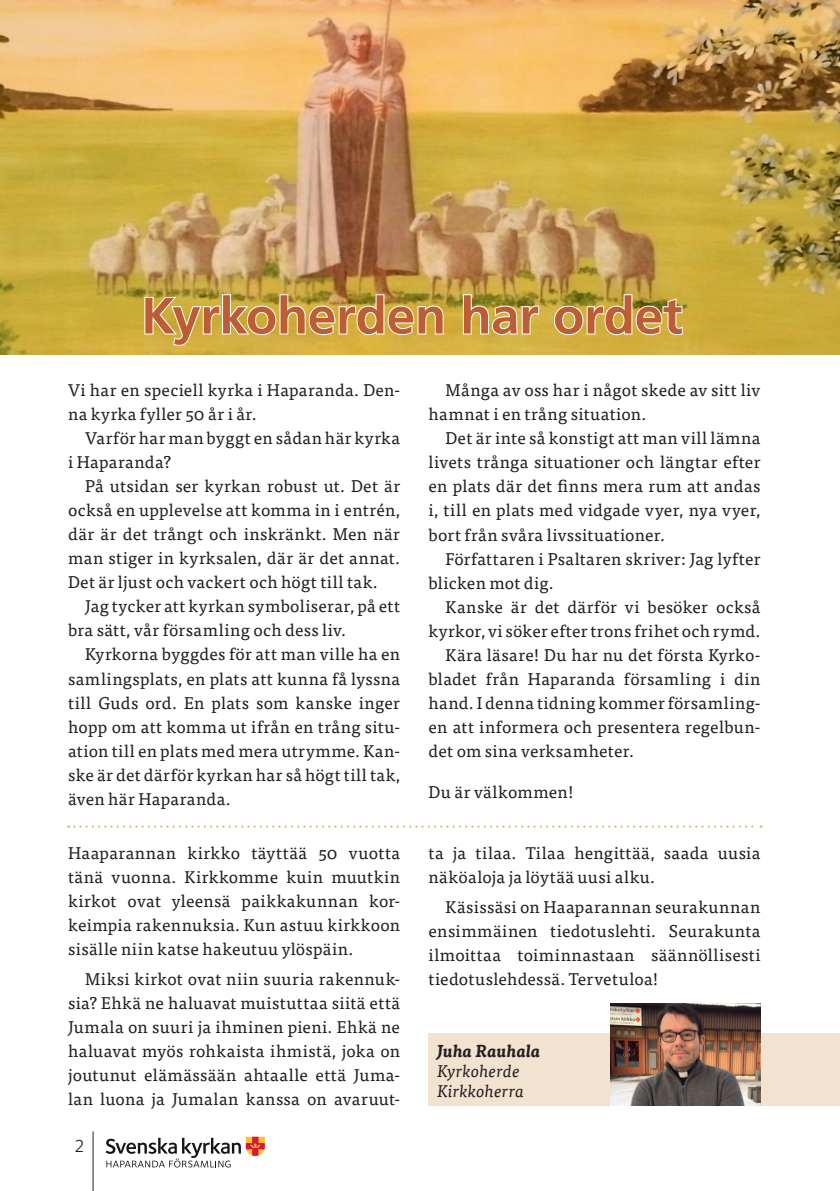
<style>
.page{position:relative;width:840px;height:1191px;background:#fff}
.page>*{position:absolute;margin:0;border:0;box-sizing:border-box;transform-origin:0 0}
.t1{font:700 51px "Frutiger";letter-spacing:-.005em;color:#bb5e35}
.t2{font:18px "Foundry Sterling";color:#231f20}
.t3{font:17px/24px "Tisa Pro";letter-spacing:.02em;color:#231f20}
.t4{font:italic 17px/20.4px "Tisa Pro";letter-spacing:.01em;color:#231f20}
.t5{font:italic 700 17px "Tisa Pro";letter-spacing:.015em;color:#231f20}
</style>
<div class="page">
<svg style="left:106px;top:1136px;width:159px;height:31px"></svg>
<hr style="left:92px;top:1131px;width:1px;height:60px;background:#231f20">
<div style="left:428px;top:1034px;width:411px;height:72px;background:#f1e3d0"></div>
<img style="left:609px;top:1003px;width:151px;height:103px">
<svg style="left:68px;top:825px;width:693px;height:2px"></svg>
<img style="left:0;top:0;width:839px;height:354px">
<svg style="left:143px;top:293px;width:301px;height:54px;background:#d3b860"></svg>
<svg style="left:461px;top:293px;width:79px;height:43px;background:#cab666"></svg>
<svg style="left:552px;top:293px;width:131px;height:43px;background:#cdb765"></svg>
<h1 class="t1" style="left:141px;top:286px;width:542px">Kyrkoherden har ordet</h1>
<p class="t3" style="left:68px;top:377px;width:333px">Vi har en speciell kyrka i Haparanda. Den&shy;na kyrka fyller 50 år i år.</p>
<p class="t3" style="left:68px;top:425px;width:333px;text-indent:17px">Varför har man byggt en sådan här kyrka i Haparanda?</p>
<p class="t3" style="left:68px;top:473px;width:333px;text-align:justify;text-indent:17px">På utsidan ser kyrkan robust ut. Det är också en upplevelse att komma in i entrén, där är det trångt och inskränkt. Men när man stiger in kyrksalen, där är det annat.<br>Det är ljust och vackert och högt till tak.</p>
<p class="t3" style="left:68px;top:593px;width:333px;text-indent:17px">Jag tycker att kyrkan symboliserar, på ett bra sätt, vår församling och dess liv.</p>
<p class="t3" style="left:68px;top:641px;width:333px;text-align:justify;text-indent:17px">Kyrkorna byggdes för att man ville ha en samlingsplats, en plats att kunna få lyssna till Guds ord. En plats som kanske inger hopp om att komma ut ifrån en trång situ&shy;ation till en plats med mera utrymme. Kan&shy;ske är det därför kyrkan har så högt till tak, även här Haparanda.</p>
<p class="t3" style="left:68px;top:840px;width:333px;text-align:justify">Haaparannan kirkko täyttää 50 vuotta tänä vuonna. Kirkkomme kuin muutkin kirkot ovat yleensä paikkakunnan kor&shy;keimpia rakennuksia. Kun astuu kirkkoon sisälle niin katse hakeutuu ylöspäin.</p>
<p class="t3" style="left:68px;top:966px;width:333px;text-align:justify;text-indent:17px">Miksi kirkot ovat niin suuria rakennuk&shy;sia? Ehkä ne haluavat muistuttaa siitä että Jumala on suuri ja ihminen pieni. Ehkä ne haluavat myös rohkaista ihmistä, joka on joutunut elämässään ahtaalle että Juma&shy;lan luona ja Jumalan kanssa on avaruut-</p>
<p class="t2" style="left:74px;top:1133px;width:12px">2</p>
<p class="t3" style="left:428px;top:377px;width:333px;text-indent:17px">Många av oss har i något skede av sitt liv hamnat i en trång situation.</p>
<p class="t3" style="left:428px;top:425px;width:333px;text-align:justify;text-indent:17px">Det är inte så konstigt att man vill lämna livets trånga situationer och längtar efter en plats där det finns mera rum att andas i, till en plats med vidgade vyer, nya vyer, bort från svåra livssituationer.</p>
<p class="t3" style="left:428px;top:545px;width:333px;text-indent:17px">Författaren i Psaltaren skriver: Jag lyfter blicken mot dig.</p>
<p class="t3" style="left:445px;top:593px;width:316px">Kanske är det därför vi besöker också</p>
<p class="t3" style="left:428px;top:617px;width:333px">kyrkor, vi söker efter trons frihet och rymd.</p>
<p class="t3" style="left:445px;top:641px;width:316px">Kära läsare! Du har nu det första Kyrko-</p>
<p class="t3" style="left:428px;top:665px;width:333px">bladet från Haparanda församling i din</p>
<p class="t3" style="left:428px;top:689px;width:333px">hand. I denna tidning kommer församling-</p>
<p class="t3" style="left:428px;top:713px;width:333px">en att informera och presentera regelbun-</p>
<p class="t3" style="left:428px;top:737px;width:207px">det om sina verksamheter.</p>
<p class="t3" style="left:428px;top:778px;width:146px">Du är välkommen!</p>
<p class="t3" style="left:428px;top:840px;width:333px">ta ja tilaa. Tilaa hengittää, saada uusia näköaloja ja löytää uusi alku.</p>
<p class="t3" style="left:428px;top:894px;width:333px;text-align:justify;text-indent:17px">Käsissäsi on Haaparannan seurakunnan ensimmäinen tiedotuslehti. Seurakunta ilmoittaa toiminnastaan säännöllisesti tiedotuslehdessä. Tervetuloa!</p>
<p class="t5" style="left:437px;top:1036px;width:105px">Juha Rauhala</p>
<p class="t4" style="left:437px;top:1059px;width:89px">Kyrkoherde<br>Kirkkoherra</p>
</div>
